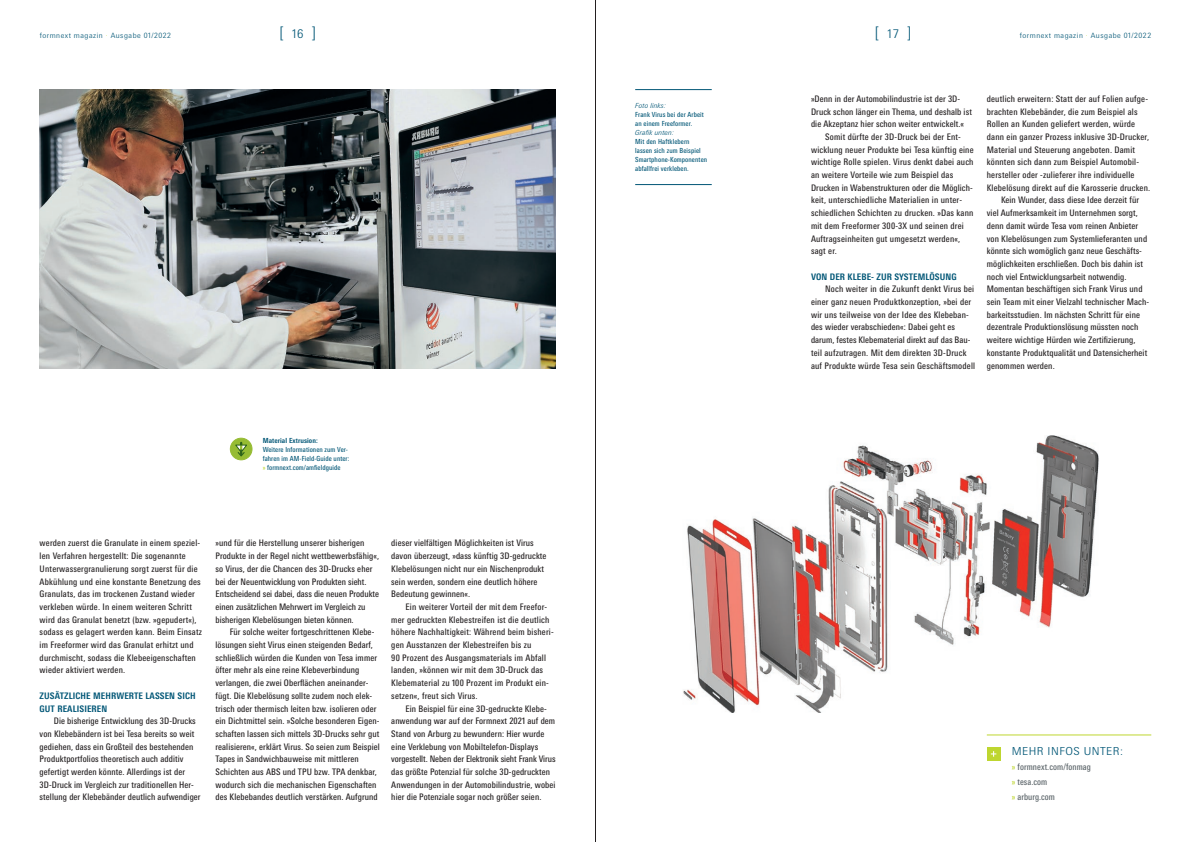
<style>
.page{position:relative;width:1191px;height:842px;background:#fff}
.page>*{position:absolute;margin:0;border:0;box-sizing:border-box;transform-origin:0 0}
.t1{font:300 16px "Messe Univers";color:#005676}
.t2{font:300 11px "Messe Univers";letter-spacing:.04em;color:#005676}
.t3{font:condensed 9px/12.7px "Messe Univers";letter-spacing:.01em;color:#231f20}
.t4{font:700 condensed 9px/12.7px "Messe Univers";letter-spacing:.01em;color:#005676}
.t5{font:condensed 9px/15.1px "Messe Univers";letter-spacing:.005em;color:#576065}
.t6{font:300 7.3px "Messe Univers";letter-spacing:.07em;color:#005676}
.t7{font:condensed 7px/9.1px "Messe Univers";letter-spacing:.015em;color:#005676}
.t8{font:italic 300 7px "Messe Univers";letter-spacing:.01em;color:#005676}
.t9{font:700 condensed 7px "Messe Univers";letter-spacing:.01em;color:#005676}
.s1{color:#bed630}
.s2{font-size:12px}
</style>
<div class="page">
<img style="left:40px;top:89px;width:516px;height:280px">
<img style="left:683px;top:435px;width:416px;height:277px">
<hr style="left:986px;top:734px;width:165px;height:1px;background:#bed630">
<div style="left:986px;top:747px;width:14px;height:14px;background:#bed630"></div>
<svg style="left:990px;top:751px;width:6px;height:6px"></svg>
<hr style="left:635px;top:184px;width:76px;height:1px;background:#005676">
<hr style="left:635px;top:89px;width:76px;height:1px;background:#005676">
<div style="left:230px;top:438px;width:22px;height:22px;background:#96bc33;border-radius:50%"></div>
<div style="left:230px;top:438px;width:22px;height:22px;border:1px solid #96bc33;border-radius:50%"></div>
<svg style="left:235px;top:443px;width:12px;height:15px"></svg>
<hr style="left:595px;top:0;width:1px;height:842px;background:#231f20">
<p class="t6" style="left:40px;top:31px;width:133px">formnext magazin <span class="s1">·</span> Ausgabe 01/2022</p>
<h1 class="t1" style="left:279px;top:23px;width:38px">[<span class="s2">16</span>]</h1>
<h1 class="t1" style="left:875px;top:23px;width:38px">[<span class="s2">17</span>]</h1>
<p class="t6" style="left:1019px;top:31px;width:133px">formnext magazin <span class="s1">·</span> Ausgabe 01/2022</p>
<p class="t8" style="left:635px;top:101px;width:32px">Foto links:</p>
<p class="t7" style="left:635px;top:110px;width:70px">Frank Virus bei der Arbeit an einem Freeformer.</p>
<p class="t8" style="left:635px;top:128px;width:40px">Grafik unten:</p>
<p class="t7" style="left:635px;top:137px;width:73px">Mit den Haftklebern lassen sich zum Beispiel<br>Smartphone-Komponenten abfallfrei verkleben.</p>
<p class="t9" style="left:263px;top:436px;width:57px">Material Extrusion:</p>
<p class="t7" style="left:263px;top:445px;width:88px">Weitere Informationen zum Ver&shy;fahren im AM-Field-Guide unter: <span class="s1">»</span> formnext.com/amfieldguide</p>
<p class="t3" style="left:40px;top:537px;width:164px">werden zuerst die Granulate in einem speziel&shy;len Verfahren hergestellt: Die sogenannte Unterwassergranulierung sorgt zuerst für die Abkühlung und eine konstante Benetzung des Granulats, das im trockenen Zustand wieder verkleben würde. In einem weiteren Schritt wird das Granulat benetzt (bzw. »gepudert«), sodass es gelagert werden kann. Beim Einsatz im Freeformer wird das Granulat erhitzt und durchmischt, sodass die Klebeeigenschaften wieder aktiviert werden.</p>
<p class="t4" style="left:40px;top:689px;width:157px">ZUSÄTZLICHE MEHRWERTE LASSEN SICH<br>GUT REALISIEREN</p>
<p class="t3" style="left:40px;top:714px;width:162px;text-indent:14px">Die bisherige Entwicklung des 3D-Drucks von Klebebändern ist bei Tesa bereits so weit gediehen, dass ein Großteil des bestehenden Produktportfolios theoretisch auch additiv gefertigt werden könnte. Allerdings ist der 3D-Druck im Vergleich zur traditionellen Her&shy;stellung der Klebebänder deutlich aufwendiger</p>
<p class="t3" style="left:215px;top:537px;width:165px">»und für die Herstellung unserer bisherigen Produkte in der Regel nicht wettbewerbsfähig«, so Virus, der die Chancen des 3D-Drucks eher bei der Neuentwicklung von Produkten sieht.<br>Entscheidend sei dabei, dass die neuen Produkte einen zusätzlichen Mehrwert im Vergleich zu bisherigen Klebelösungen bieten können.</p>
<p class="t3" style="left:215px;top:626px;width:166px;text-indent:14px">Für solche weiter fortgeschrittenen Klebe&shy;lösungen sieht Virus einen steigenden Bedarf, schließlich würden die Kunden von Tesa immer öfter mehr als eine reine Klebeverbindung verlangen, die zwei Oberflächen aneinander&shy;fügt. Die Klebelösung sollte zudem noch elek&shy;trisch oder thermisch leiten bzw. isolieren oder ein Dichtmittel sein. »Solche besonderen Eigen&shy;schaften lassen sich mittels 3D-Drucks sehr gut realisieren«, erklärt Virus. So seien zum Beispiel Tapes in Sandwichbauweise mit mittleren Schichten aus ABS und TPU bzw. TPA denkbar, wodurch sich die mechanischen Eigenschaften des Klebebandes deutlich verstärken. Aufgrund</p>
<p class="t3" style="left:391px;top:537px;width:157px">dieser vielfältigen Möglichkeiten ist Virus davon überzeugt, »dass künftig 3D-gedruckte Klebelösungen nicht nur ein Nischenprodukt sein werden, sondern eine deutlich höhere Bedeutung gewinnen«.</p>
<p class="t3" style="left:391px;top:600px;width:164px;text-indent:14px">Ein weiterer Vorteil der mit dem Freefor&shy;mer gedruckten Klebestreifen ist die deutlich höhere Nachhaltigkeit: Während beim bisheri&shy;gen Ausstanzen der Klebestreifen bis zu<br>90 Prozent des Ausgangsmaterials im Abfall landen, »können wir mit dem 3D-Druck das Klebematerial zu 100 Prozent im Produkt ein&shy;setzen«, freut sich Virus.</p>
<p class="t3" style="left:391px;top:702px;width:166px;text-indent:14px">Ein Beispiel für eine 3D-gedruckte Klebe&shy;anwendung war auf der Formnext 2021 auf dem Stand von Arburg zu bewundern: Hier wurde eine Verklebung von Mobiltelefon-Displays vorgestellt. Neben der Elektronik sieht Frank Virus das größte Potenzial für solche 3D-gedruckten Anwendungen in der Automobilindustrie, wobei hier die Potenziale sogar noch größer seien.</p>
<p class="t3" style="left:811px;top:92px;width:150px">»Denn in der Automobilindustrie ist der 3D-</p>
<p class="t3" style="left:811px;top:105px;width:162px">Druck schon länger ein Thema, und deshalb ist</p>
<p class="t3" style="left:811px;top:118px;width:155px">die Akzeptanz hier schon weiter entwickelt.«</p>
<p class="t3" style="left:825px;top:130px;width:137px">Somit dürfte der 3D-Druck bei der Ent-</p>
<p class="t3" style="left:811px;top:143px;width:164px">wicklung neuer Produkte bei Tesa künftig eine</p>
<p class="t3" style="left:811px;top:156px;width:164px">wichtige Rolle spielen. Virus denkt dabei auch</p>
<p class="t3" style="left:811px;top:168px;width:144px">an weitere Vorteile wie zum Beispiel das</p>
<p class="t3" style="left:811px;top:181px;width:163px">Drucken in Wabenstrukturen oder die Möglich-</p>
<p class="t3" style="left:811px;top:194px;width:153px">keit, unterschiedliche Materialien in unter-</p>
<p class="t3" style="left:811px;top:206px;width:164px">schiedlichen Schichten zu drucken. »Das kann</p>
<p class="t3" style="left:811px;top:219px;width:154px">mit dem Freeformer 300-3X und seinen drei</p>
<p class="t3" style="left:811px;top:232px;width:151px">Auftragseinheiten gut umgesetzt werden«,</p>
<p class="t3" style="left:811px;top:245px;width:27px">sagt er.</p>
<p class="t4" style="left:811px;top:270px;width:147px">VON DER KLEBE- ZUR SYSTEMLÖSUNG</p>
<p class="t3" style="left:811px;top:283px;width:166px;text-indent:14px">Noch weiter in die Zukunft denkt Virus bei einer ganz neuen Produktkonzeption, »bei der wir uns teilweise von der Idee des Klebeban&shy;des wieder verabschieden«: Dabei geht es darum, festes Klebematerial direkt auf das Bau&shy;teil aufzutragen. Mit dem direkten 3D--Druck auf Produkte würde Tesa sein Geschäftsmodell</p>
<p class="t3" style="left:986px;top:92px;width:163px">deutlich erweitern: Statt der auf Folien aufge-</p>
<p class="t3" style="left:986px;top:105px;width:152px">brachten Klebebänder, die zum Beispiel als</p>
<p class="t3" style="left:986px;top:118px;width:150px">Rollen an Kunden geliefert werden, würde</p>
<p class="t3" style="left:986px;top:130px;width:164px">dann ein ganzer Prozess inklusive 3D-Drucker,</p>
<p class="t3" style="left:986px;top:143px;width:150px">Material und Steuerung angeboten. Damit</p>
<p class="t3" style="left:986px;top:156px;width:154px">könnten sich dann zum Beispiel Automobil-</p>
<p class="t3" style="left:986px;top:168px;width:149px">hersteller oder -zulieferer ihre individuelle</p>
<p class="t3" style="left:986px;top:181px;width:165px">Klebelösung direkt auf die Karosserie drucken.</p>
<p class="t3" style="left:1001px;top:194px;width:140px">Kein Wunder, dass diese Idee derzeit für</p>
<p class="t3" style="left:986px;top:206px;width:153px">viel Aufmerksamkeit im Unternehmen sorgt,</p>
<p class="t3" style="left:986px;top:219px;width:153px">denn damit würde Tesa vom reinen Anbieter</p>
<p class="t3" style="left:986px;top:232px;width:162px">von Klebelösungen zum Systemlieferanten und</p>
<p class="t3" style="left:986px;top:245px;width:157px">könnte sich womöglich ganz neue Geschäfts-</p>
<p class="t3" style="left:986px;top:257px;width:158px">möglichkeiten erschließen. Doch bis dahin ist</p>
<p class="t3" style="left:986px;top:270px;width:141px">noch viel Entwicklungsarbeit notwendig.</p>
<p class="t3" style="left:986px;top:283px;width:157px">Momentan beschäftigen sich Frank Virus und</p>
<p class="t3" style="left:986px;top:295px;width:164px">sein Team mit einer Vielzahl technischer Mach-</p>
<p class="t3" style="left:986px;top:308px;width:155px">barkeitsstudien. Im nächsten Schritt für eine</p>
<p class="t3" style="left:986px;top:321px;width:153px">dezentrale Produktionslösung müssten noch</p>
<p class="t3" style="left:986px;top:333px;width:150px">weitere wichtige Hürden wie Zertifizierung,</p>
<p class="t3" style="left:986px;top:346px;width:162px">konstante Produktqualität und Datensicherheit</p>
<p class="t3" style="left:986px;top:359px;width:69px">genommen werden.</p>
<p class="t2" style="left:1011px;top:744px;width:113px">MEHR INFOS UNTER:</p>
<p class="t5" style="left:1011px;top:759px;width:81px"><span class="s1">»</span> formnext.com/fonmag <span class="s1">»</span> tesa.com<br><span class="s1">»</span> arburg.com</p>
</div>
